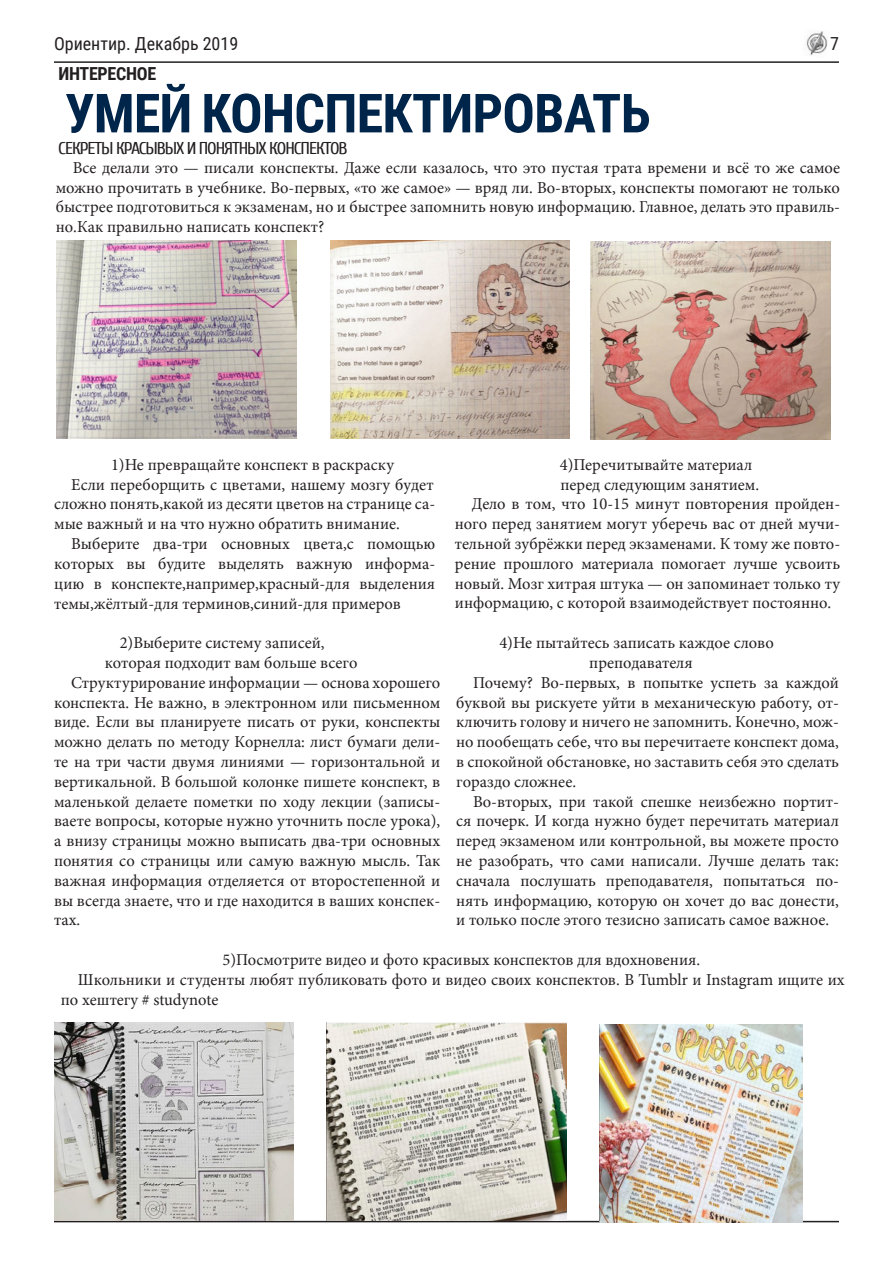
<style>
.page{position:relative;width:893px;height:1263px;background:#fff}
.page>*{position:absolute;margin:0;border:0;box-sizing:border-box;transform-origin:0 0}
.t1{font:700 54px "Roboto Condensed";letter-spacing:-.015em;color:#00254a}
.t2{font:18px "Roboto Condensed";color:#231f20}
.t3{font:700 18px "Roboto Condensed";letter-spacing:-.015em;color:#231f20}
.t4{font:17.1px "Cuprum";letter-spacing:-.06em;color:#231f20;scale:1.05 1}
.t5{font:16.5px/19.8px "Minion Pro";color:#231f20;text-align:justify}
</style>
<div class="page">
<hr style="left:54px;top:61px;width:785px;height:2px;background:#231f20">
<hr style="left:54px;top:1221px;width:785px;height:1px;background:#231f20">
<img style="left:806px;top:31px;width:22px;height:25px">
<img style="left:57px;top:240px;width:239px;height:198px">
<img style="left:54px;top:1023px;width:239px;height:198px">
<img style="left:591px;top:242px;width:239px;height:198px">
<img style="left:330px;top:240px;width:240px;height:198px">
<img style="left:600px;top:1024px;width:203px;height:198px">
<img style="left:327px;top:1023px;width:239px;height:198px">
<p class="t2" style="left:54px;top:31px;width:186px">Ориентир. Декабрь 2019</p>
<p class="t2" style="left:830px;top:31px;width:10px">7</p>
<p class="t3" style="left:58px;top:61px;width:99px">ИНТЕРЕСНОЕ</p>
<h1 class="t1" style="left:65px;top:75px;width:587px">УМЕЙ КОНСПЕКТИРОВАТЬ</h1>
<p class="t4" style="left:58px;top:139px;width:277px">СЕКРЕТЫ КРАСЫВЫХ И ПОНЯТНЫХ КОНСПЕКТОВ</p>
<p class="t5" style="left:56px;top:158px;width:786px;text-indent:17px">Все делали это — писали конспекты. Даже если казалось, что это пустая трата времени и всё то же самое можно прочитать в учебнике. Во-первых, «то же самое» — вряд ли. Во-вторых, конспекты помогают не только быстрее подготовиться к экзаменам, но и быстрее запомнить новую информацию. Главное, делать это правиль&shy;но.Как правильно написать конспект?</p>
<p class="t5" style="left:111px;top:455px;width:284px">1)Не превращайте конспект в раскраску</p>
<p class="t5" style="left:71px;top:475px;width:364px">Если переборщить с цветами, нашему мозгу будет</p>
<p class="t5" style="left:54px;top:494px;width:383px">сложно понять,какой из десяти цветов на странице са-</p>
<p class="t5" style="left:54px;top:514px;width:347px">мые важный и на что нужно обратить внимание.</p>
<p class="t5" style="left:71px;top:534px;width:366px">Выберите два-три основных цвета,с помощью</p>
<p class="t5" style="left:54px;top:554px;width:383px">которых вы будите выделять важную информа-</p>
<p class="t5" style="left:54px;top:574px;width:382px">цию в конспекте,например,красный-для выделения</p>
<p class="t5" style="left:54px;top:593px;width:348px">темы,жёлтый-для терминов,синий-для примеров</p>
<p class="t5" style="left:120px;top:633px;width:207px">2)Выберите систему записей,</p>
<p class="t5" style="left:105px;top:653px;width:254px">которая подходит вам больше всего</p>
<p class="t5" style="left:71px;top:673px;width:371px">Структурирование информации — основа хорошего</p>
<p class="t5" style="left:54px;top:692px;width:388px">конспекта. Не важно, в электронном или письменном</p>
<p class="t5" style="left:54px;top:712px;width:388px">виде. Если вы планируете писать от руки, конспекты</p>
<p class="t5" style="left:54px;top:732px;width:388px">можно делать по методу Корнелла: лист бумаги дели-</p>
<p class="t5" style="left:54px;top:752px;width:388px">те на три части двумя линиями — горизонтальной и</p>
<p class="t5" style="left:54px;top:772px;width:388px">вертикальной. В большой колонке пишете конспект, в</p>
<p class="t5" style="left:54px;top:791px;width:388px">маленькой делаете пометки по ходу лекции (записы-</p>
<p class="t5" style="left:54px;top:811px;width:388px">ваете вопросы, которые нужно уточнить после урока),</p>
<p class="t5" style="left:54px;top:831px;width:388px">а внизу страницы можно выписать два-три основных</p>
<p class="t5" style="left:54px;top:851px;width:388px">понятия со страницы или самую важную мысль. Так</p>
<p class="t5" style="left:54px;top:871px;width:388px">важная информация отделяется от второстепенной и</p>
<p class="t5" style="left:54px;top:890px;width:388px">вы всегда знаете, что и где находится в ваших конспек-</p>
<p class="t5" style="left:54px;top:910px;width:28px">тах.</p>
<p class="t5" style="left:560px;top:455px;width:194px">4)Перечитывайте материал</p>
<p class="t5" style="left:560px;top:474px;width:200px">перед следующим занятием.</p>
<p class="t5" style="left:472px;top:494px;width:370px">Дело в том, что 10-15 минут повторения пройден-</p>
<p class="t5" style="left:455px;top:514px;width:387px">ного перед занятием могут уберечь вас от дней мучи-</p>
<p class="t5" style="left:455px;top:534px;width:387px">тельной зубрёжки перед экзаменами. К тому же повто-</p>
<p class="t5" style="left:455px;top:554px;width:387px">рение прошлого материала помогает лучше усвоить</p>
<p class="t5" style="left:455px;top:573px;width:387px">новый. Мозг хитрая штука — он запоминает только ту</p>
<p class="t5" style="left:455px;top:593px;width:378px">информацию, с которой взаимодействует постоянно.</p>
<p class="t5" style="left:499px;top:633px;width:276px">4)Не пытайтесь записать каждое слово</p>
<p class="t5" style="left:589px;top:653px;width:105px">преподавателя</p>
<p class="t5" style="left:473px;top:673px;width:367px">Почему? Во-первых, в попытке успеть за каждой</p>
<p class="t5" style="left:456px;top:692px;width:384px">буквой вы рискуете уйти в механическую работу, от-</p>
<p class="t5" style="left:456px;top:712px;width:384px">ключить голову и ничего не запомнить. Конечно, мож-</p>
<p class="t5" style="left:456px;top:732px;width:384px">но пообещать себе, что вы перечитаете конспект дома,</p>
<p class="t5" style="left:456px;top:752px;width:384px">в спокойной обстановке, но заставить себя это сделать</p>
<p class="t5" style="left:456px;top:772px;width:122px">гораздо сложнее.</p>
<p class="t5" style="left:473px;top:791px;width:367px">Во-вторых, при такой спешке неизбежно портит-</p>
<p class="t5" style="left:456px;top:811px;width:384px">ся почерк. И когда нужно будет перечитать материал</p>
<p class="t5" style="left:456px;top:831px;width:384px">перед экзаменом или контрольной, вы можете просто</p>
<p class="t5" style="left:456px;top:851px;width:384px">не разобрать, что сами написали. Лучше делать так:</p>
<p class="t5" style="left:456px;top:871px;width:384px">сначала послушать преподавателя, попытаться по-</p>
<p class="t5" style="left:456px;top:890px;width:384px">нять информацию, которую он хочет до вас донести,</p>
<p class="t5" style="left:456px;top:910px;width:375px">и только после этого тезисно записать самое важное.</p>
<p class="t5" style="left:223px;top:950px;width:479px">5)Посмотрите видео и фото красивых конспектов для вдохновения.</p>
<p class="t5" style="left:78px;top:970px;width:768px">Школьники и студенты любят публиковать фото и видео своих конспектов. В Tumblr и Instagram ищите их</p>
<p class="t5" style="left:61px;top:989px;width:159px">по хештегу # studynote</p>
</div>
